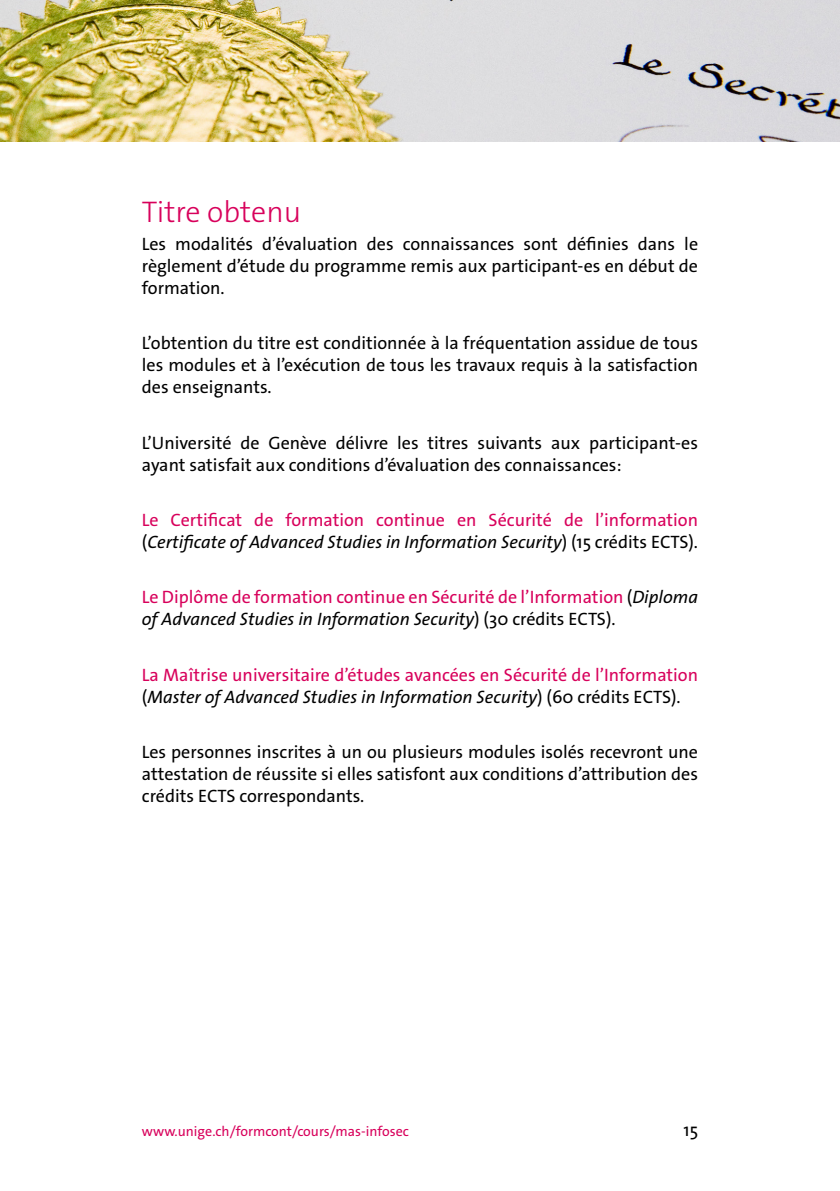
<style>
.page{position:relative;width:840px;height:1191px;background:#fff}
.page>*{position:absolute;margin:0;border:0;box-sizing:border-box;transform-origin:0 0}
.t1{font:300 30px "The Sans Os F";color:#d8005b}
.t2{font:18px/22px "The Sans Os F";color:#000;text-align:justify}
.t3{font:18px/22px "The Sans Os F";color:#d8005b}
.t4{font:14px "The Sans Os F";color:#d8005b}
.s1{color:#000}
.s2{font-style:italic;color:#000}
</style>
<div class="page">
<img style="left:0;top:0;width:839px;height:142px">
<h1 class="t1" style="left:142px;top:193px;width:161px">Titre obtenu</h1>
<p class="t2" style="left:142px;top:233px;width:557px">Les modalités d’évaluation des connaissances sont définies dans le règlement d’étude du programme remis aux participant-es en début de formation.</p>
<p class="t2" style="left:142px;top:332px;width:557px">L’obtention du titre est conditionnée à la fréquentation assidue de tous les modules et à l’exécution de tous les travaux requis à la satisfaction des enseignants.</p>
<p class="t2" style="left:142px;top:431px;width:557px">L’Université de Genève délivre les titres suivants aux participant-es ayant satisfait aux conditions d’évaluation des connaissances:</p>
<p class="t3" style="left:142px;top:509px;width:557px">Le Certificat de formation continue en Sécurité de l’information <span class="s1">(</span><span class="s2">Certificate of Advanced Studies in Information Security</span><span class="s1">) (15 crédits ECTS).</span></p>
<p class="t3" style="left:142px;top:586px;width:557px">Le Diplôme de formation continue en Sécurité de l’Information <span class="s1">(</span><span class="s2">Diploma of Advanced Studies in Information Security</span><span class="s1">) (30 crédits ECTS).</span></p>
<p class="t3" style="left:142px;top:663px;width:557px">La Maîtrise universitaire d’études avancées en Sécurité de l’Information <span class="s1">(</span><span class="s2">Master of Advanced Studies in Information Security</span><span class="s1">) (60 crédits ECTS).</span></p>
<p class="t2" style="left:142px;top:741px;width:557px">Les personnes inscrites à un ou plusieurs modules isolés recevront une attestation de réussite si elles satisfont aux conditions d’attribution des crédits ECTS correspondants.</p>
<p class="t4" style="left:142px;top:1122px;width:268px">www.unige.ch/formcont/cours/mas-infosec</p>
<p class="t2" style="left:683px;top:1119px;width:16px">15</p>
</div>
